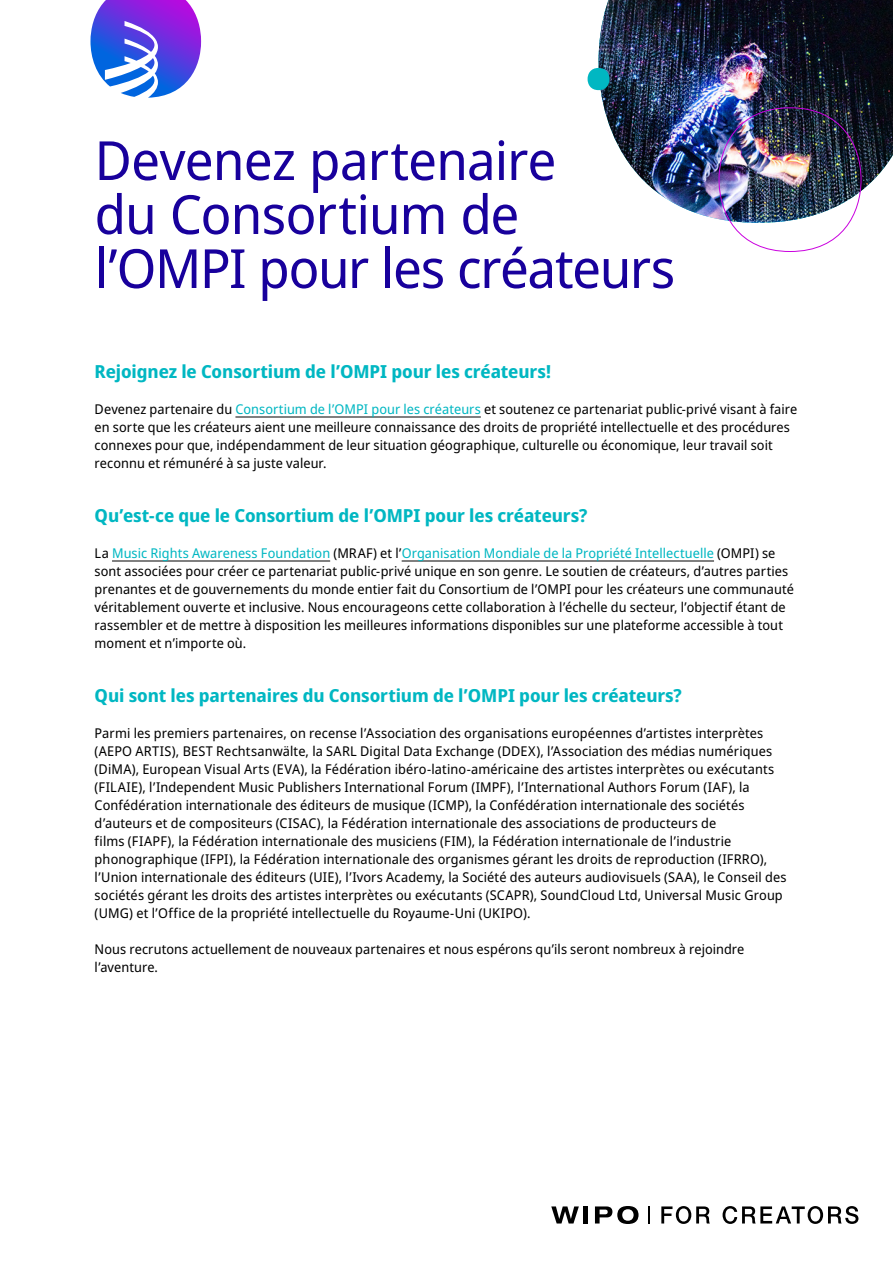
<style>
.page{position:relative;width:893px;height:1263px;background:#fff}
.page>*{position:absolute;margin:0;border:0;box-sizing:border-box;transform-origin:0 0}
.t1{font:54px/54px "Noto Sans Display";letter-spacing:-.015em;color:#18009c}
.S_Title{font:700 18px "Noto Sans Display";letter-spacing:-.005em;color:#01b7c2}
.Body{font:13.5px/18px "Noto Sans Display";letter-spacing:.01em;color:#000}
.s1{color:#01b7c2}
</style>
<div class="page">
<svg style="left:661px;top:1206px;width:49px;height:18px"></svg>
<svg style="left:722px;top:1206px;width:136px;height:18px"></svg>
<svg style="left:551px;top:1206px;width:28px;height:18px"></svg>
<div style="left:583px;top:1206px;width:5px;height:18px;background:#000"></div>
<svg style="left:595px;top:1206px;width:43px;height:18px"></svg>
<svg style="left:648px;top:1206px;width:1px;height:18px"></svg>
<img style="left:598px;top:0;width:294px;height:223px">
<div style="left:587px;top:68px;width:22px;height:22px;background:#01b7c2;border-radius:50%"></div>
<hr style="left:235px;top:417px;width:246px;height:1px;background:#000">
<hr style="left:112px;top:561px;width:218px;height:1px;background:#000">
<hr style="left:401px;top:561px;width:313px;height:1px;background:#000">
<svg style="left:90px;top:0;width:111px;height:98px"></svg>
<p class="t1" style="left:95px;top:135px;width:582px">Devenez partenaire<br>du Consortium de l’OMPI pour les créateurs</p>
<p class="S_Title" style="left:95px;top:359px;width:458px">Rejoignez le Consortium de l’OMPI pour les créateurs!</p>
<p class="Body" style="left:95px;top:400px;width:704px">Devenez partenaire du <span class="s1">Consortium de l’OMPI pour les créateurs</span> et soutenez ce partenariat public-privé visant à faire en sorte que les créateurs aient une meilleure connaissance des droits de propriété intellectuelle et des procédures connexes pour que, indépendamment de leur situation géographique, culturelle ou économique, leur travail soit reconnu et rémunéré à sa juste valeur.</p>
<p class="S_Title" style="left:95px;top:503px;width:494px">Qu’est-ce que le Consortium de l’OMPI pour les créateurs?</p>
<p class="Body" style="left:95px;top:544px;width:700px">La <span class="s1">Music Rights Awareness Foundation</span> (MRAF) et l’<span class="s1">Organisation Mondiale de la Propriété Intellectuelle</span> (OMPI) se sont associées pour créer ce partenariat public-privé unique en son genre. Le soutien de créateurs, d’autres parties prenantes et de gouvernements du monde entier fait du Consortium de l’OMPI pour les créateurs une communauté véritablement ouverte et inclusive. Nous encourageons cette collaboration à l’échelle du secteur, l’objectif étant de rassembler et de mettre à disposition les meilleures informations disponibles sur une plateforme accessible à tout moment et n’importe où.</p>
<p class="S_Title" style="left:95px;top:683px;width:588px">Qui sont les partenaires du Consortium de l’OMPI pour les créateurs?</p>
<p class="Body" style="left:95px;top:724px;width:693px">Parmi les premiers partenaires, on recense l’Association des organisations européennes d’artistes interprètes (AEPO ARTIS), BEST Rechtsanwälte, la SARL Digital Data Exchange (DDEX), l’Association des médias numériques (DiMA), European Visual Arts (EVA), la Fédération ibéro-latino-américaine des artistes interprètes ou exécutants (FILAIE), l’Independent Music Publishers International Forum (IMPF), l’International Authors Forum (IAF), la Confédération internationale des éditeurs de musique (ICMP), la Confédération internationale des sociétés d’auteurs et de compositeurs (CISAC), la Fédération internationale des associations de producteurs de<br>films (FIAPF), la Fédération internationale des musiciens (FIM), la Fédération internationale de l’industrie phonographique (IFPI), la Fédération internationale des organismes gérant les droits de reproduction (IFRRO), l’Union internationale des éditeurs (UIE), l’Ivors Academy, la Société des auteurs audiovisuels (SAA), le Conseil des sociétés gérant les droits des artistes interprètes ou exécutants (SCAPR), SoundCloud Ltd, Universal Music Group (UMG) et l’Office de la propriété intellectuelle du Royaume-Uni (UKIPO).</p>
<p class="Body" style="left:95px;top:940px;width:651px">Nous recrutons actuellement de nouveaux partenaires et nous espérons qu’ils seront nombreux à rejoindre l’aventure.</p>
</div>
